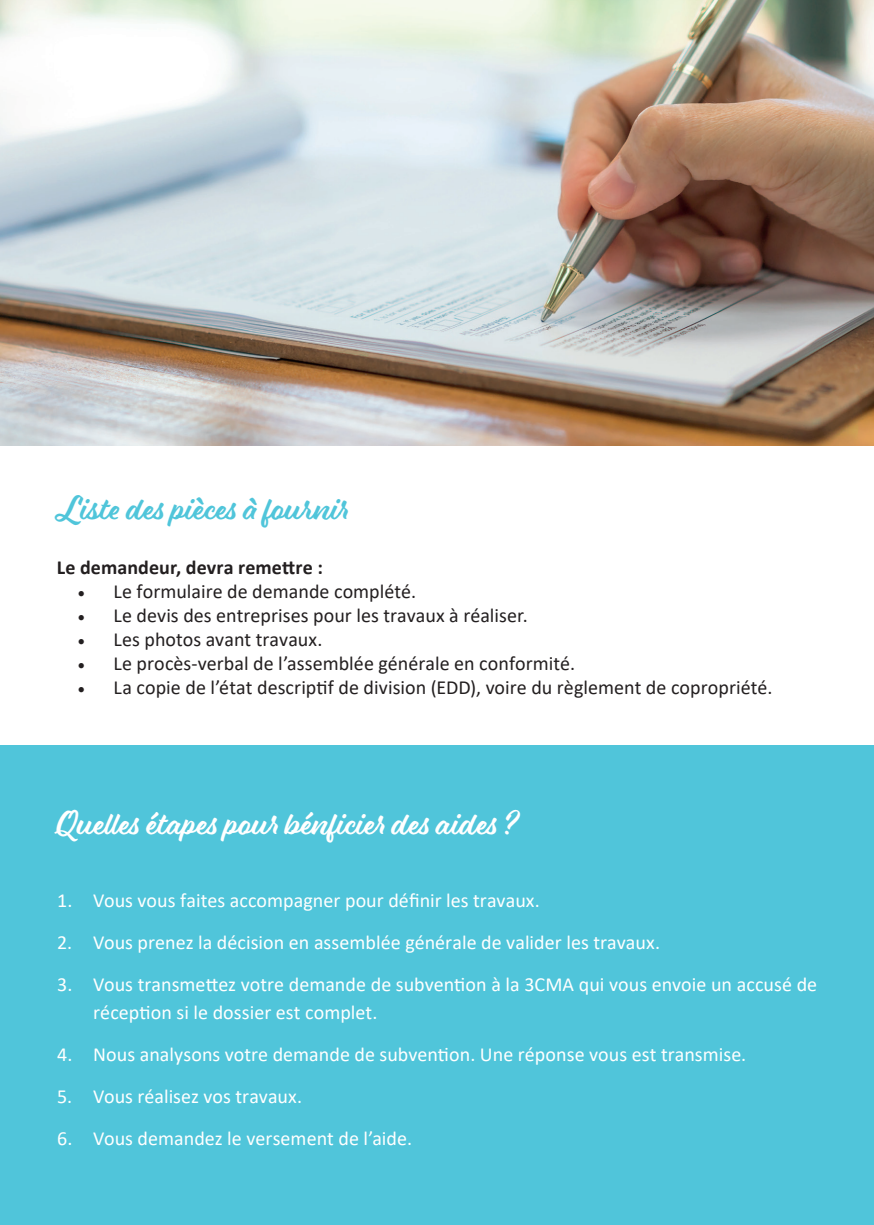
<style>
.page{position:relative;width:874px;height:1225px;background:#fff}
.page>*{position:absolute;margin:0;border:0;box-sizing:border-box;transform-origin:0 0}
.t1{font:32px "Eds Market Main Script";color:#fff}
.t2{font:32px "Eds Market Main Script";color:#50c5da}
.t3{font:20px/28px "Calibri";letter-spacing:.005em;color:#fff}
.t4{font:20px "Calibri";letter-spacing:.005em;color:#231f20}
.t5{font:700 20px "Calibri";letter-spacing:.005em;color:#231f20}
.s1{font-family:"Minion Pro"}
</style>
<div class="page">
<div style="left:0;top:746px;width:873px;height:479px;background:#50c5da"></div>
<img style="left:0;top:0;width:873px;height:445px">
<h1 class="t2" style="left:57px;top:489px;width:293px">Liste des pièces à fournir</h1>
<p class="t5" style="left:57px;top:553px;width:267px">Le demandeur, devra remettre :</p>
<p class="t4" style="left:77px;top:577px;width:340px"><span class="s1">•</span> Le formulaire de demande complété.</p>
<p class="t4" style="left:77px;top:601px;width:451px"><span class="s1">•</span> Le devis des entreprises pour les travaux à réaliser.</p>
<p class="t4" style="left:77px;top:625px;width:246px"><span class="s1">•</span> Les photos avant travaux.</p>
<p class="t4" style="left:77px;top:649px;width:499px"><span class="s1">•</span> Le procès-verbal de l’assemblée générale en conformité.</p>
<p class="t4" style="left:77px;top:673px;width:696px"><span class="s1">•</span> La copie de l’état descriptif de division (EDD), voire du règlement de copropriété.</p>
<h1 class="t1" style="left:57px;top:804px;width:465px">Quelles étapes pour bénficier des aides ?</h1>
<p class="t3" style="left:57px;top:885px;width:484px">1. Vous vous faites accompagner pour définir les travaux.</p>
<p class="t3" style="left:57px;top:927px;width:604px">2. Vous prenez la décision en assemblée générale de valider les travaux.</p>
<p class="t3" style="left:93px;top:969px;width:725px;text-indent:-36px">3. Vous transmettez votre demande de subvention à la 3CMA qui vous envoie un accusé de réception si le dossier est complet.</p>
<p class="t3" style="left:57px;top:1039px;width:690px">4. Nous analysons votre demande de subvention. Une réponse vous est transmise.</p>
<p class="t3" style="left:57px;top:1081px;width:246px">5. Vous réalisez vos travaux.</p>
<p class="t3" style="left:57px;top:1123px;width:356px">6. Vous demandez le versement de l’aide.</p>
</div>
